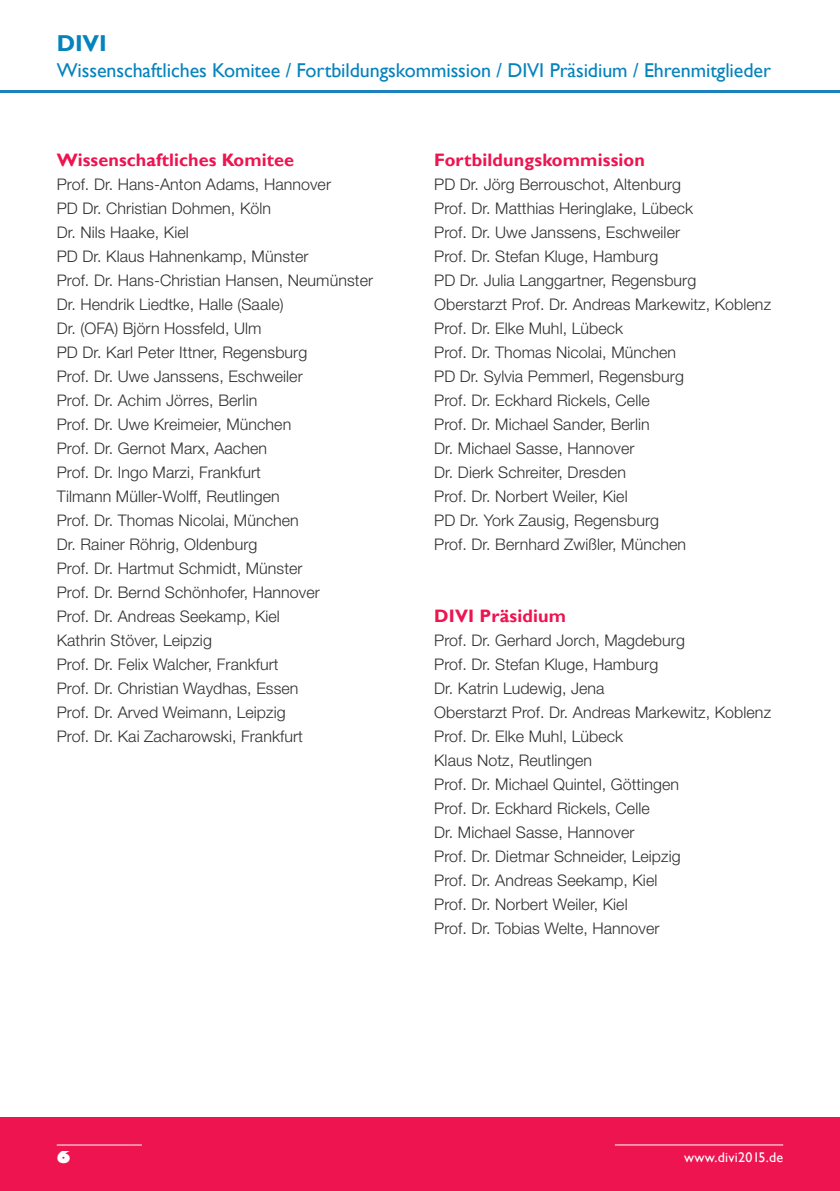
<style>
.page{position:relative;width:840px;height:1191px;background:#fff}
.page>*{position:absolute;margin:0;border:0;box-sizing:border-box;transform-origin:0 0}
.t1{font:700 23px "Gill Sans";color:#0583bc}
.t2{font:20px "Gill Sans";letter-spacing:-.005em;color:#0583bc}
.t3{font:700 18px "Gill Sans";letter-spacing:.01em;color:#ed1450}
.t4{font:300 16px/24px "Helvetica Neue LT";letter-spacing:.005em;color:#312f30}
.t5{font:800 16px "Gill Sans";color:#fff}
.t6{font:14px "Gill Sans";letter-spacing:.02em;color:#fff}
</style>
<div class="page">
<hr style="left:0;top:90px;width:839px;height:3px;background:#1b82bd">
<div style="left:0;top:1117px;width:839px;height:74px;background:#ed1450"></div>
<hr style="left:57px;top:1144px;width:85px;height:1px;background:#fff">
<hr style="left:614px;top:1144px;width:168px;height:1px;background:#fff">
<h1 class="t1" style="left:57px;top:29px;width:51px">DIVI</h1>
<p class="t2" style="left:57px;top:59px;width:715px">Wissenschaftliches Komitee / Fortbildungskommission / DIVI Präsidium / Ehrenmitglieder</p>
<p class="t3" style="left:57px;top:149px;width:239px">Wissenschaftliches Komitee</p>
<p class="t4" style="left:57px;top:172px;width:318px">Prof. Dr. Hans-Anton Adams, Hannover<br>PD Dr. Christian Dohmen, Köln<br>Dr. Nils Haake, Kiel<br>PD Dr. Klaus Hahnenkamp, Münster<br>Prof. Dr. Hans-Christian Hansen, Neumünster Dr. Hendrik Liedtke, Halle (Saale)<br>Dr. (OFA) Björn Hossfeld, Ulm<br>PD Dr. Karl Peter Ittner, Regensburg<br>Prof. Dr. Uwe Janssens, Eschweiler<br>Prof. Dr. Achim Jörres, Berlin<br>Prof. Dr. Uwe Kreimeier, München<br>Prof. Dr. Gernot Marx, Aachen<br>Prof. Dr. Ingo Marzi, Frankfurt<br>Tilmann Müller-Wolff, Reutlingen<br>Prof. Dr. Thomas Nicolai, München<br>Dr. Rainer Röhrig, Oldenburg<br>Prof. Dr. Hartmut Schmidt, Münster<br>Prof. Dr. Bernd Schönhofer, Hannover<br>Prof. Dr. Andreas Seekamp, Kiel<br>Kathrin Stöver, Leipzig<br>Prof. Dr. Felix Walcher, Frankfurt<br>Prof. Dr. Christian Waydhas, Essen<br>Prof. Dr. Arved Weimann, Leipzig<br>Prof. Dr. Kai Zacharowski, Frankfurt</p>
<p class="t3" style="left:434px;top:149px;width:212px">Fortbildungskommission</p>
<p class="t4" style="left:434px;top:172px;width:338px">PD Dr. Jörg Berrouschot, Altenburg<br>Prof. Dr. Matthias Heringlake, Lübeck<br>Prof. Dr. Uwe Janssens, Eschweiler<br>Prof. Dr. Stefan Kluge, Hamburg<br>PD Dr. Julia Langgartner, Regensburg Oberstarzt Prof. Dr. Andreas Markewitz, Koblenz Prof. Dr. Elke Muhl, Lübeck<br>Prof. Dr. Thomas Nicolai, München<br>PD Dr. Sylvia Pemmerl, Regensburg<br>Prof. Dr. Eckhard Rickels, Celle<br>Prof. Dr. Michael Sander, Berlin<br>Dr. Michael Sasse, Hannover<br>Dr. Dierk Schreiter, Dresden<br>Prof. Dr. Norbert Weiler, Kiel<br>PD Dr. York Zausig, Regensburg<br>Prof. Dr. Bernhard Zwißler, München</p>
<p class="t3" style="left:434px;top:605px;width:133px">DIVI Präsidium</p>
<p class="t4" style="left:434px;top:628px;width:338px">Prof. Dr. Gerhard Jorch, Magdeburg<br>Prof. Dr. Stefan Kluge, Hamburg<br>Dr. Katrin Ludewig, Jena<br>Oberstarzt Prof. Dr. Andreas Markewitz, Koblenz<br>Prof. Dr. Elke Muhl, Lübeck<br>Klaus Notz, Reutlingen<br>Prof. Dr. Michael Quintel, Göttingen<br>Prof. Dr. Eckhard Rickels, Celle<br>Dr. Michael Sasse, Hannover<br>Prof. Dr. Dietmar Schneider, Leipzig<br>Prof. Dr. Andreas Seekamp, Kiel<br>Prof. Dr. Norbert Weiler, Kiel<br>Prof. Dr. Tobias Welte, Hannover</p>
<p class="t5" style="left:57px;top:1146px;width:15px">6</p>
<p class="t6" style="left:683px;top:1149px;width:100px">www.divi2015.de</p>
</div>
